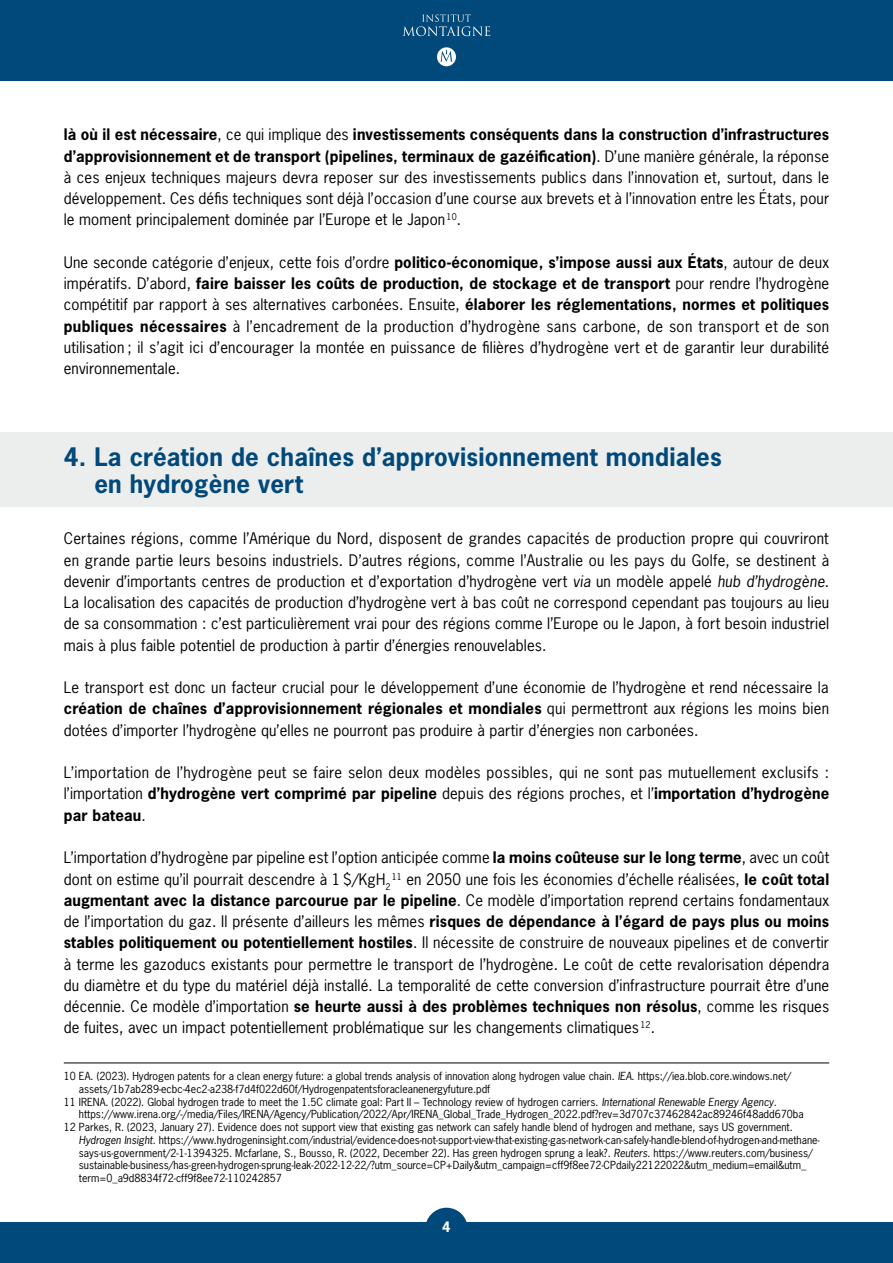
<style>
.page{position:relative;width:893px;height:1263px;background:#fff}
.page>*{position:absolute;margin:0;border:0;box-sizing:border-box;transform-origin:0 0}
._01_titre_2_lignes{font:700 24px/27px "News Gothic Std";letter-spacing:.01em;color:#00497a}
._01_texte_courant_es{font:15px/21.3px "News Gothic Std";letter-spacing:.01em;color:#000;text-align:justify}
.t1{font:700 13.5px "News Gothic Std";color:#fff}
._03_notes_bas_de_pag{font:10.5px/12.8px "News Gothic Std";color:#000}
.s1{font-weight:700}
.s2{font-style:italic}
</style>
<div class="page">
<div style="left:0;top:0;width:893px;height:81px;background:#00497a"></div>
<svg style="left:437px;top:47px;width:19px;height:19px"></svg>
<svg style="left:403px;top:14px;width:87px;height:22px"></svg>
<div style="left:0;top:1222px;width:893px;height:41px;background:#00497a"></div>
<div style="left:425px;top:1208px;width:43px;height:42px;background:#00497a;border-radius:50%"></div>
<div style="left:0;top:432px;width:893px;height:75px;background:#eceded"></div>
<hr style="left:64px;top:1063px;width:765px;height:1px;background:#000">
<p class="_01_texte_courant_es" style="left:64px;top:124px;width:767px"><span class="s1">là où il est nécessaire</span>, ce qui implique des <span class="s1">investissements conséquents dans la construction d’infrastructures d’approvisionnement et de transport (pipelines, terminaux de gazéification)</span>. D’une manière générale, la réponse à ces enjeux techniques majeurs devra reposer sur des investissements publics dans l’innovation et, surtout, dans le développement. Ces défis techniques sont déjà l’occasion d’une course aux brevets et à l’innovation entre les États, pour le moment principalement dominée par l’Europe et le Japon <sup>10</sup>.</p>
<p class="_01_texte_courant_es" style="left:64px;top:251px;width:767px">Une seconde catégorie d’enjeux, cette fois d’ordre <span class="s1">politico-économique, s’impose aussi aux États</span>, autour de deux impératifs. D’abord, <span class="s1">faire baisser les coûts de production, de stockage et de transport</span> pour rendre l’hydrogène compétitif par rapport à ses alternatives carbonées. Ensuite, <span class="s1">élaborer les réglementations, normes et politiques publiques nécessaires</span> à l’encadrement de la production d’hydrogène sans carbone, de son transport et de son utilisation ; il s’agit ici d’encourager la montée en puissance de filières d’hydrogène vert et de garantir leur durabilité environnementale.</p>
<p class="_01_titre_2_lignes" style="left:94px;top:443px;width:629px;text-indent:-31px">4. La création de chaînes d’approvisionnement mondiales en hydrogène vert</p>
<p class="_01_texte_courant_es" style="left:64px;top:528px;width:767px">Certaines régions, comme l’Amérique du Nord, disposent de grandes capacités de production propre qui couvriront en grande partie leurs besoins industriels. D’autres régions, comme l’Australie ou les pays du Golfe, se destinent à devenir d’importants centres de production et d’exportation d’hydrogène vert <span class="s2">via</span> un modèle appelé <span class="s2">hub d’hydrogène</span>.<br>La localisation des capacités de production d’hydrogène vert à bas coût ne correspond cependant pas toujours au lieu de sa consommation : c’est particulièrement vrai pour des régions comme l’Europe ou le Japon, à fort besoin industriel mais à plus faible potentiel de production à partir d’énergies renouvelables.</p>
<p class="_01_texte_courant_es" style="left:64px;top:677px;width:767px">Le transport est donc un facteur crucial pour le développement d’une économie de l’hydrogène et rend nécessaire la <span class="s1">création de chaînes d’approvisionnement régionales et mondiales</span> qui permettront aux régions les moins bien dotées d’importer l’hydrogène qu’elles ne pourront pas produire à partir d’énergies non carbonées.</p>
<p class="_01_texte_courant_es" style="left:64px;top:762px;width:767px">L’importation de l’hydrogène peut se faire selon deux modèles possibles, qui ne sont pas mutuellement exclusifs : l’importation <span class="s1">d’hydrogène vert comprimé par pipeline</span> depuis des régions proches, et l’<span class="s1">importation d’hydrogène par bateau</span>.</p>
<p class="_01_texte_courant_es" style="left:64px;top:847px;width:767px">L’importation d’hydrogène par pipeline est l’option anticipée comme <span class="s1">la moins coûteuse sur le long terme</span>, avec un coût dont on estime qu’il pourrait descendre à 1 $/KgH<sub>2</sub><sup>11</sup> en 2050 une fois les économies d’échelle réalisées, <span class="s1">le coût total augmentant avec la distance parcourue par le pipeline</span>. Ce modèle d’importation reprend certains fondamentaux de l’importation du gaz. Il présente d’ailleurs les mêmes <span class="s1">risques de dépendance à l’égard de pays plus ou moins stables politiquement ou potentiellement hostiles</span>. Il nécessite de construire de nouveaux pipelines et de convertir à terme les gazoducs existants pour permettre le transport de l’hydrogène. Le coût de cette revalorisation dépendra du diamètre et du type du matériel déjà installé. La temporalité de cette conversion d’infrastructure pourrait être d’une décennie. Ce modèle d’importation <span class="s1">se heurte aussi à des problèmes techniques non résolus</span>, comme les risques de fuites, avec un impact potentiellement problématique sur les changements climatiques <sup>12</sup>.</p>
<p class="_03_notes_bas_de_pag" style="left:79px;top:1070px;width:714px;text-indent:-15px">10 EA. (2023). Hydrogen patents for a clean energy future: a global trends analysis of innovation along hydrogen value chain. <span class="s2">IEA</span>. https://iea.blob.core.windows.net/ assets/1b7ab289-ecbc-4ec2-a238-f7d4f022d60f/Hydrogenpatentsforacleanenergyfuture.pdf</p>
<p class="_03_notes_bas_de_pag" style="left:79px;top:1095px;width:726px;text-indent:-15px">11 IRENA. (2022). Global hydrogen trade to meet the 1.5C climate goal: Part II – Technology review of hydrogen carriers. <span class="s2">International Renewable Energy Agency</span>. https://www.irena.org/-/media/Files/IRENA/Agency/Publication/2022/Apr/IRENA_Global_Trade_Hydrogen_2022.pdf?rev=3d707c37462842ac89246f48add670ba</p>
<p class="_03_notes_bas_de_pag" style="left:79px;top:1121px;width:742px;text-indent:-15px">12 Parkes, R. (2023, January 27). Evidence does not support view that existing gas network can safely handle blend of hydrogen and methane, says US government.<br><span class="s2">Hydrogen Insight</span>. https://www.hydrogeninsight.com/industrial/evidence-does-not-support-view-that-existing-gas-network-can-safely-handle-blend-of-hydrogen-and-methane&shy;says-us-government/2-1-1394325. Mcfarlane, S., Bousso, R. (2022, December 22). Has green hydrogen sprung a leak?. <span class="s2">Reuters</span>. https://www.reuters.com/business/ sustainable-business/has-green-hydrogen-sprung-leak-2022-12-22/?utm_source=CP+Daily&amp;utm_campaign=cff9f8ee72-CPdaily22122022&amp;utm_medium=email&amp;utm_ term=0_a9d8834f72-cff9f8ee72-110242857</p>
<p class="t1" style="left:442px;top:1218px;width:10px">4</p>
</div>
